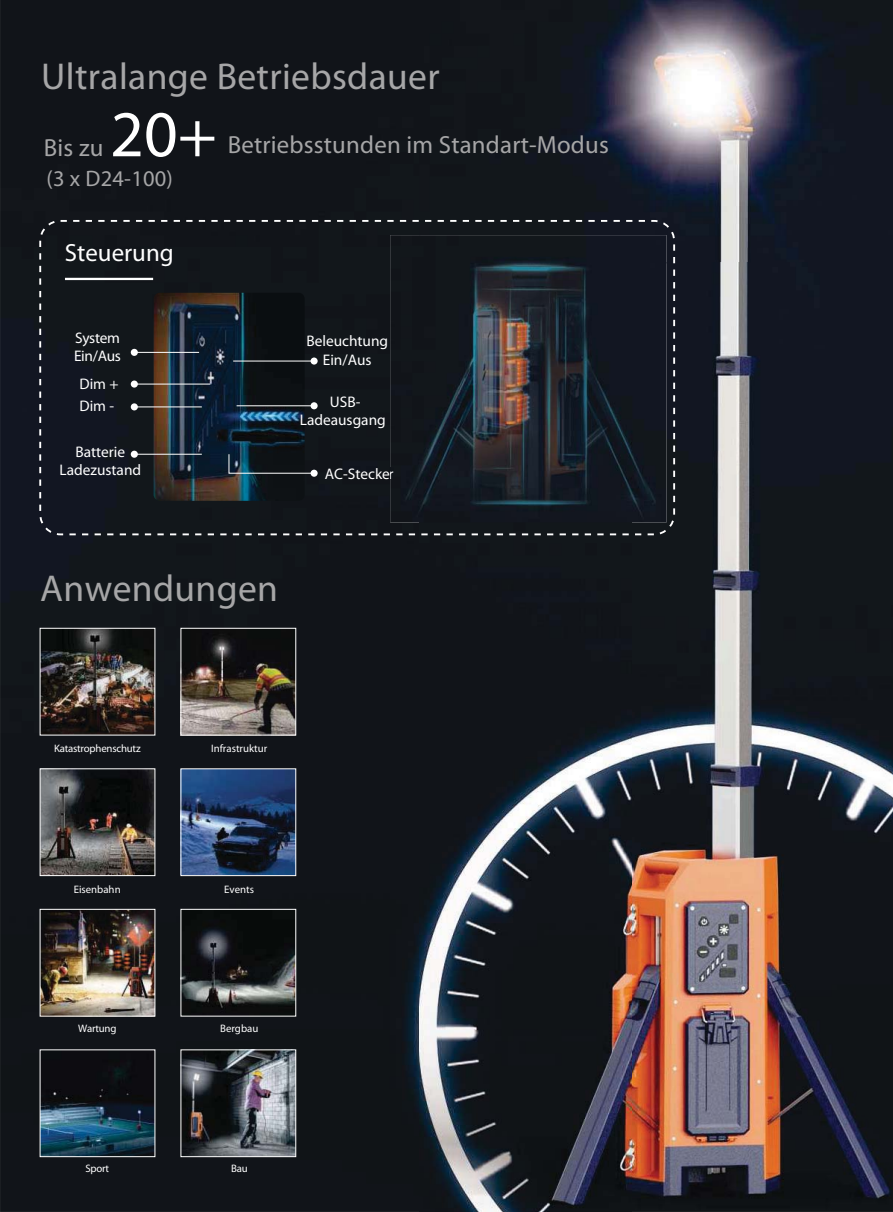
<style>
.page{position:relative;width:893px;height:1212px;background:#fff}
.page>*{position:absolute;margin:0;border:0;box-sizing:border-box;transform-origin:0 0}
.t1{font:500 65.85px "DIN";color:#fff}
.t2{font:37.5px "Myriad Pro";letter-spacing:.01em;color:#a6a6a7}
.t3{font:500 24.9px "DIN";color:#fff}
.t4{font:24.75px "Myriad Pro";letter-spacing:.01em;color:#a6a6a7}
.t5{font:22.5px "Myriad Pro";letter-spacing:.01em;color:#a6a6a7}
.t6{font:15.3px/18.5px "Myriad Pro";color:#fff;text-align:center}
.t7{font:15.3px/18.5px "Myriad Pro";letter-spacing:-.02em;color:#fff}
.t8{font:10.8px "Myriad Pro";color:#fff}
.t9{font:10.8px "Myriad Pro";letter-spacing:-.02em;color:#fff}
</style>
<div class="page">
<img style="left:0;top:0;width:419px;height:1212px">
<img style="left:419px;top:0;width:474px;height:262px">
<img style="left:632px;top:262px;width:261px;height:950px">
<img style="left:419px;top:522px;width:213px;height:690px">
<div style="left:39px;top:220px;width:636px;height:315px;border:2px dashed #fff;border-radius:20px"></div>
<hr style="left:65px;top:278px;width:88px;height:2px;background:#fff">
<img style="left:154px;top:293px;width:151px;height:208px;border-radius:6px">
<hr style="left:134px;top:352px;width:65px;height:1px;background:#fff">
<hr style="left:133px;top:384px;width:77px;height:1px;background:#fff">
<hr style="left:133px;top:407px;width:69px;height:1px;background:#fff">
<hr style="left:133px;top:454px;width:69px;height:1px;background:#fff">
<hr style="left:233px;top:361px;width:82px;height:1px;background:#fff">
<hr style="left:237px;top:405px;width:78px;height:1px;background:#fff">
<svg style="left:228px;top:453px;width:89px;height:21px"></svg>
<div style="left:131px;top:349px;width:7px;height:7px;background:#fff;border-radius:50%"></div>
<div style="left:311px;top:357px;width:7px;height:8px;background:#fff;border-radius:50%"></div>
<div style="left:311px;top:402px;width:7px;height:7px;background:#fff;border-radius:50%"></div>
<div style="left:311px;top:470px;width:7px;height:7px;background:#fff;border-radius:50%"></div>
<div style="left:131px;top:380px;width:7px;height:8px;background:#fff;border-radius:50%"></div>
<div style="left:131px;top:403px;width:7px;height:7px;background:#fff;border-radius:50%"></div>
<div style="left:131px;top:451px;width:7px;height:7px;background:#fff;border-radius:50%"></div>
<img style="left:42px;top:630px;width:111px;height:103px">
<div style="left:40px;top:628px;width:115px;height:107px;border:1px solid #fff"></div>
<img style="left:183px;top:630px;width:111px;height:103px">
<div style="left:181px;top:628px;width:115px;height:107px;border:1px solid #fff"></div>
<img style="left:42px;top:770px;width:111px;height:104px">
<div style="left:40px;top:768px;width:115px;height:108px;border:1px solid #fff"></div>
<img style="left:183px;top:770px;width:111px;height:104px">
<div style="left:181px;top:768px;width:115px;height:108px;border:1px solid #fff"></div>
<img style="left:42px;top:911px;width:111px;height:103px">
<div style="left:40px;top:909px;width:115px;height:107px;border:1px solid #fff"></div>
<img style="left:183px;top:911px;width:111px;height:103px">
<div style="left:181px;top:909px;width:115px;height:107px;border:1px solid #fff"></div>
<img style="left:42px;top:1051px;width:111px;height:104px">
<img style="left:183px;top:1051px;width:111px;height:104px">
<div style="left:181px;top:1049px;width:115px;height:108px;border:1px solid #fff"></div>
<img style="left:390px;top:235px;width:277px;height:287px">
<svg style="left:390px;top:468px;width:3px;height:11px"></svg>
<h2 class="t2" style="left:41px;top:62px;width:400px">Ultralange Betriebsdauer</h2>
<h3 class="t4" style="left:44px;top:139px;width:61px">Bis zu</h3>
<h1 class="t1" style="left:110px;top:95px;width:108px">20+</h1>
<h3 class="t5" style="left:47px;top:170px;width:128px">(3 x D24-100)</h3>
<h3 class="t4" style="left:228px;top:135px;width:383px">Betriebsstunden im Standart-Modus</h3>
<h3 class="t3" style="left:65px;top:238px;width:110px">Steuerung</h3>
<p class="t7" style="left:74px;top:329px;width:48px">System<br>Ein/Aus</p>
<p class="t6" style="left:79px;top:374px;width:41px;line-height:21.9px;text-align:left">Dim +<br>Dim -</p>
<p class="t6" style="left:59px;top:443px;width:83px">Batterie<br>Ladezustand</p>
<p class="t6" style="left:306px;top:333px;width:83px">Beleuchtung<br>Ein/Aus</p>
<p class="t6" style="left:300px;top:393px;width:88px">USB-<br>Ladeausgang</p>
<p class="t6" style="left:325px;top:465px;width:70px">AC-Stecker</p>
<h2 class="t2" style="left:40px;top:574px;width:239px">Anwendungen</h2>
<p class="t9" style="left:54px;top:744px;width:88px">Katastrophenschutz</p>
<p class="t8" style="left:211px;top:744px;width:58px">Infrastruktur</p>
<p class="t8" style="left:74px;top:885px;width:49px">Eisenbahn</p>
<p class="t8" style="left:224px;top:885px;width:31px">Events</p>
<p class="t9" style="left:78px;top:1024px;width:40px">Wartung</p>
<p class="t8" style="left:85px;top:1164px;width:25px">Sport</p>
<p class="t8" style="left:220px;top:1024px;width:40px">Bergbau</p>
<p class="t8" style="left:231px;top:1164px;width:18px">Bau</p>
</div>
